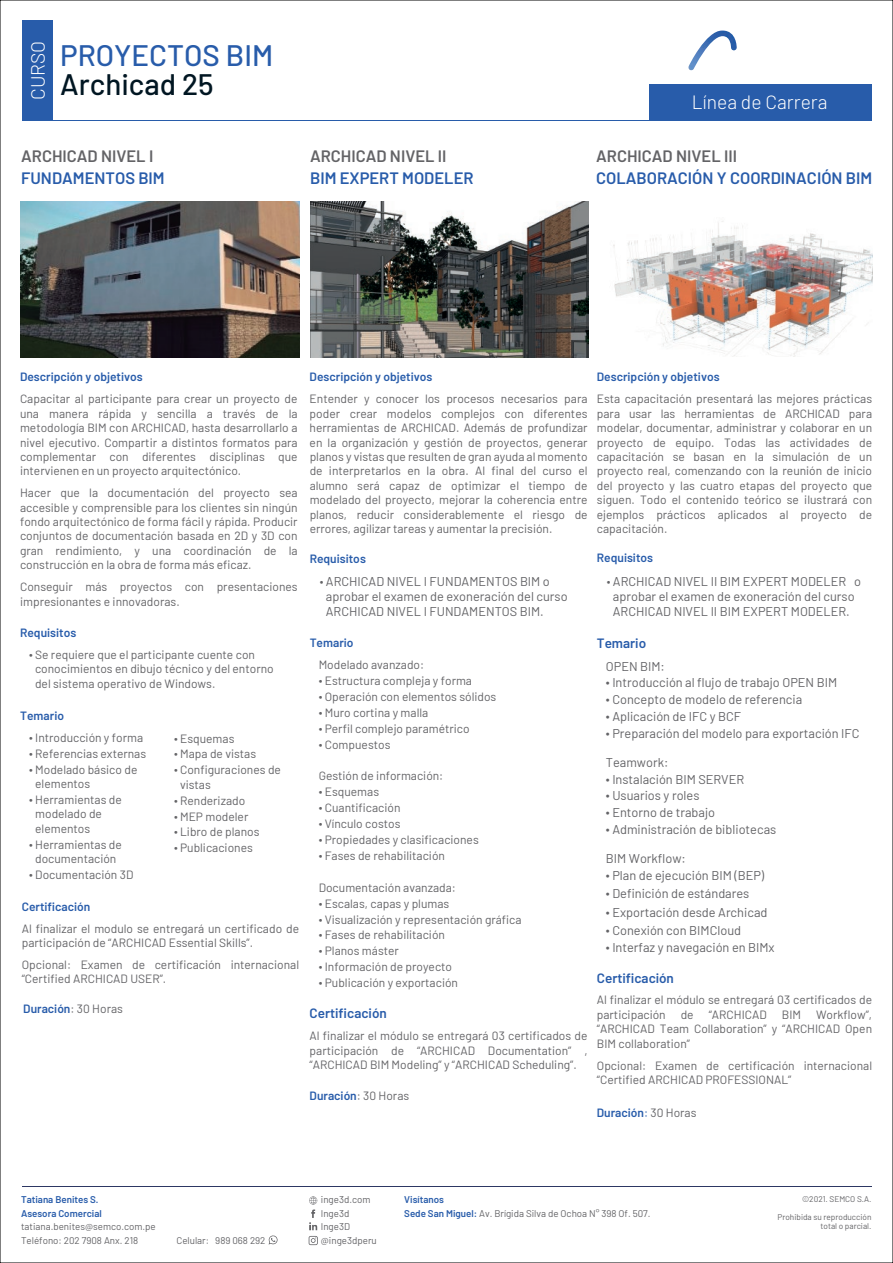
<style>
.page{position:relative;width:893px;height:1263px;background:#fff}
.page>*{position:absolute;margin:0;border:0;box-sizing:border-box;transform-origin:0 0}
.t1{font:500 29.55px "Barlow";color:#285caa}
.t2{font:500 29.55px "Barlow";color:#011622}
.t3{font:300 19.2px "Barlow";color:#fff}
.t4{font:600 16.5px "Barlow";color:#285caa}
.t5{font:600 16.5px "Barlow";color:#636366}
.t6{font:600 13.5px "Barlow";color:#285caa}
.t7{font:12.75px/16.8px "Barlow";color:#636366}
.t8{font:12px/14.4px "Barlow";color:#636366}
.t9{font:600 12px "Barlow";color:#285caa}
.t10{font:9.75px/13.5px "Barlow";color:#636366}
.t11{font:600 9.75px/13.5px "Barlow";color:#285caa}
.t12{font:8.25px/17.4px "Barlow";color:#636366;text-align:right}
.s1{font-weight:400;color:#636366}
.s2{font-size:12px}
.s3{font-weight:400}
.s4{font-weight:600;color:#285caa}
</style>
<div class="page">
<hr style="left:22px;top:120px;width:849px;height:1px;background:#285caa">
<hr style="left:22px;top:1186px;width:849px;height:1px;background:#2d3763">
<div style="left:22px;top:21px;width:31px;height:99px;background:#285caa"></div>
<div style="left:649px;top:84px;width:222px;height:36px;background:#285caa"></div>
<svg style="left:268px;top:1235px;width:10px;height:9px"></svg>
<svg style="left:309px;top:1236px;width:9px;height:9px"></svg>
<svg style="left:309px;top:1196px;width:8px;height:34px"></svg>
<img style="left:21px;top:202px;width:278px;height:155px">
<img style="left:311px;top:202px;width:278px;height:155px">
<img style="left:613px;top:221px;width:259px;height:135px">
<img style="left:688px;top:30px;width:49px;height:41px">
<h2 class="t3" style="left:24px;top:100px;width:61px;rotate:-90deg">CURSO</h2>
<h1 class="t1" style="left:60px;top:34px;width:215px">PROYECTOS BIM</h1>
<h1 class="t2" style="left:60px;top:63px;width:155px">Archicad 25</h1>
<h3 class="t5" style="left:21px;top:143px;width:134px">ARCHICAD NIVEL I</h3>
<h3 class="t4" style="left:21px;top:166px;width:145px">FUNDAMENTOS BIM</h3>
<h3 class="t5" style="left:310px;top:143px;width:138px">ARCHICAD NIVEL II</h3>
<h3 class="t4" style="left:310px;top:166px;width:165px">BIM EXPERT MODELER</h3>
<h2 class="t3" style="left:692px;top:88px;width:137px">Línea de Carrera</h2>
<h3 class="t5" style="left:596px;top:143px;width:142px">ARCHICAD NIVEL III</h3>
<h3 class="t4" style="left:596px;top:166px;width:278px">COLABORACIÓN Y COORDINACIÓN BIM</h3>
<p class="t9" style="left:20px;top:368px;width:124px">Descripción y objetivos</p>
<p class="t8" style="left:20px;top:391px;width:279px;text-align:justify">Capacitar al participante para crear un proyecto de una manera rápida y sencilla a través de la metodología BIM con ARCHICAD, hasta desarrollarlo a nivel ejecutivo. Compartir a distintos formatos para complementar con diferentes disciplinas que intervienen en un proyecto arquitectónico.</p>
<p class="t8" style="left:20px;top:485px;width:279px;text-align:justify">Hacer que la documentación del proyecto sea accesible y comprensible para los clientes sin ningún fondo arquitectónico de forma fácil y rápida. Producir conjuntos de documentación basada en 2D y 3D con gran rendimiento, y una coordinación de la construcción en la obra de forma más eficaz.</p>
<p class="t8" style="left:20px;top:579px;width:279px">Conseguir más proyectos con presentaciones impresionantes e innovadoras.</p>
<p class="t9" style="left:20px;top:624px;width:58px">Requisitos</p>
<p class="t8" style="left:35px;top:646px;width:240px;text-indent:-6px">∙ Se requiere que el participante cuente con conocimientos en dibujo técnico y del entorno del sistema operativo de Windows.</p>
<p class="t9" style="left:20px;top:707px;width:45px">Temario</p>
<p class="t8" style="left:29px;top:728px;width:118px;line-height:15.9px">∙ Introducción y forma ∙ Referencias externas ∙ Modelado básico de</p>
<p class="t8" style="left:29px;top:775px;width:94px;line-height:15.9px;text-indent:6px">elementos<br>∙ Herramientas de</p>
<p class="t8" style="left:35px;top:806px;width:68px">modelado de elementos</p>
<p class="t8" style="left:29px;top:836px;width:94px;text-align:center">∙ Herramientas de documentación</p>
<p class="t8" style="left:29px;top:866px;width:106px">∙ Documentación 3D</p>
<p class="t8" style="left:174px;top:729px;width:108px;line-height:15.9px">∙ Esquemas<br>∙ Mapa de vistas<br>∙ Configuraciones de</p>
<p class="t8" style="left:174px;top:775px;width:87px;line-height:15.9px;text-indent:6px">vistas<br>∙ Renderizado<br>∙ MEP modeler<br>∙ Libro de planos ∙ Publicaciones</p>
<p class="t9" style="left:22px;top:898px;width:70px">Certificación</p>
<p class="t8" style="left:22px;top:920px;width:279px">Al finalizar el modulo se entregará un certificado de participación de “ARCHICAD Essential Skills”.</p>
<p class="t8" style="left:22px;top:957px;width:279px">Opcional: Examen de certificación internacional “Certified ARCHICAD USER”.</p>
<p class="t9" style="left:23px;top:1000px;width:101px">Duración<span class="s1">: 30 Horas</span></p>
<p class="t9" style="left:310px;top:368px;width:124px">Descripción y objetivos</p>
<p class="t8" style="left:310px;top:391px;width:280px;text-align:justify">Entender y conocer los procesos necesarios para poder crear modelos complejos con diferentes herramientas de ARCHICAD. Además de profundizar en la organización y gestión de proyectos, generar planos y vistas que resulten de gran ayuda al momento de interpretarlos en la obra. Al final del curso el alumno será capaz de optimizar el tiempo de modelado del proyecto, mejorar la coherencia entre planos, reducir considerablemente el riesgo de errores, agilizar tareas y aumentar la precisión.</p>
<p class="t9" style="left:310px;top:550px;width:58px">Requisitos</p>
<p class="t7" style="left:326px;top:572px;width:243px;line-height:15.3px;text-indent:-6px"><span class="s2">∙</span> ARCHICAD NIVEL I FUNDAMENTOS BIM o aprobar el examen de exoneración del curso<br>ARCHICAD NIVEL I FUNDAMENTOS BIM.</p>
<p class="t9" style="left:310px;top:634px;width:45px">Temario</p>
<p class="t8" style="left:319px;top:656px;width:179px;line-height:15.9px">Modelado avanzado:<br>∙ Estructura compleja y forma<br>∙ Operación con elementos sólidos ∙ Muro cortina y malla<br>∙ Perfil complejo paramétrico<br>∙ Compuestos</p>
<p class="t8" style="left:319px;top:767px;width:162px;line-height:15.9px">Gestión de información:<br>∙ Esquemas<br>∙ Cuantificación<br>∙ Vínculo costos<br>∙ Propiedades y clasificaciones ∙ Fases de rehabilitación</p>
<p class="t8" style="left:319px;top:878px;width:204px;line-height:15.9px">Documentación avanzada:<br>∙ Escalas, capas y plumas<br>∙ Visualización y representación gráfica ∙ Fases de rehabilitación<br>∙ Planos máster<br>∙ Información de proyecto<br>∙ Publicación y exportación</p>
<p class="t6" style="left:310px;top:1003px;width:79px">Certificación</p>
<p class="t8" style="left:310px;top:1028px;width:279px;text-align:justify">Al finalizar el módulo se entregará 03 certificados de participación de “ARCHICAD Documentation” , “ARCHICAD BIM Modeling” y “ARCHICAD Scheduling”.</p>
<p class="t9" style="left:310px;top:1086px;width:101px">Duración<span class="s1">: 30 Horas</span></p>
<p class="t9" style="left:597px;top:368px;width:124px">Descripción y objetivos</p>
<p class="t8" style="left:597px;top:391px;width:277px;text-align:justify">Esta capacitación presentará las mejores prácticas para usar las herramientas de ARCHICAD para modelar, documentar, administrar y colaborar en un proyecto de equipo. Todas las actividades de capacitación se basan en la simulación de un proyecto real, comenzando con la reunión de inicio del proyecto y las cuatro etapas del proyecto que siguen. Todo el contenido teórico se ilustrará con ejemplos prácticos aplicados al proyecto de capacitación.</p>
<p class="t9" style="left:597px;top:549px;width:58px">Requisitos</p>
<p class="t7" style="left:607px;top:572px;width:256px;line-height:15.3px;text-align:center"><span class="s2">∙</span> ARCHICAD NIVEL II BIM EXPERT MODELER o aprobar el examen de exoneración del curso<br>ARCHICAD NIVEL II BIM EXPERT MODELER.</p>
<p class="t6" style="left:597px;top:633px;width:51px">Temario</p>
<p class="t7" style="left:606px;top:656px;width:255px">OPEN BIM:<br>∙ Introducción al flujo de trabajo OPEN BIM<br>∙ Concepto de modelo de referencia<br>∙ Aplicación de IFC y BCF<br>∙ Preparación del modelo para exportación IFC</p>
<p class="t7" style="left:606px;top:753px;width:172px">Teamwork:<br>∙ Instalación BIM SERVER<br>∙ Usuarios y roles<br>∙ Entorno de trabajo<br>∙ Administración de bibliotecas</p>
<p class="t7" style="left:606px;top:849px;width:160px">BIM Workflow:<br>∙ Plan de ejecución BIM (BEP)</p>
<p class="t7" style="left:606px;top:883px;width:163px;line-height:18.3px">∙ Definición de estándares<br>∙ Exportación desde Archicad ∙ Conexión con BIMCloud</p>
<p class="t6" style="left:597px;top:968px;width:79px">Certificación</p>
<p class="t8" style="left:597px;top:992px;width:277px">Al finalizar el módulo se entregará 03 certificados de participación</p>
<p class="t7" style="left:606px;top:938px;width:170px">∙ Interfaz y navegación en BIMx</p>
<p class="t8" style="left:597px;top:1006px;width:277px;text-align:justify;text-indent:219px">Workflow”, “ARCHICAD Team Collaboration” y “ARCHICAD Open BIM collaboration”</p>
<p class="t8" style="left:597px;top:1057px;width:277px">Opcional: Examen de certificación internacional “Certified ARCHICAD PROFESSIONAL”</p>
<p class="t9" style="left:597px;top:1104px;width:101px">Duración<span class="s3">:</span> <span class="s1">30 Horas</span></p>
<p class="t8" style="left:681px;top:1006px;width:14px">de</p>
<p class="t8" style="left:709px;top:1006px;width:60px">“ARCHICAD</p>
<p class="t8" style="left:782px;top:1006px;width:21px">BIM</p>
<p class="t11" style="left:21px;top:1192px;width:82px">Tatiana Benites S.<br>Asesora Comercial</p>
<p class="t10" style="left:21px;top:1219px;width:136px">tatiana.benites@semco.com.pe<br>Teléfono: 202 7908 Anx. 218</p>
<p class="t10" style="left:321px;top:1192px;width:51px">inge3d.com<br>Inge3d<br>Inge3D</p>
<p class="t10" style="left:215px;top:1233px;width:52px">989 068 292</p>
<p class="t10" style="left:321px;top:1233px;width:57px">@inge3dperu</p>
<p class="t10" style="left:176px;top:1233px;width:34px">Celular:</p>
<p class="t10" style="left:404px;top:1192px;width:248px"><span class="s4">Visítanos<br>Sede San Miguel:</span> Av. Brígida Silva de Ochoa N° 398 Of. 507.</p>
<p class="t12" style="left:778px;top:1190px;width:95px">©2021. SEMCO S.A.<br>Prohibida su reproducción</p>
<p class="t12" style="left:820px;top:1217px;width:52px">total o parcial.</p>
</div>
